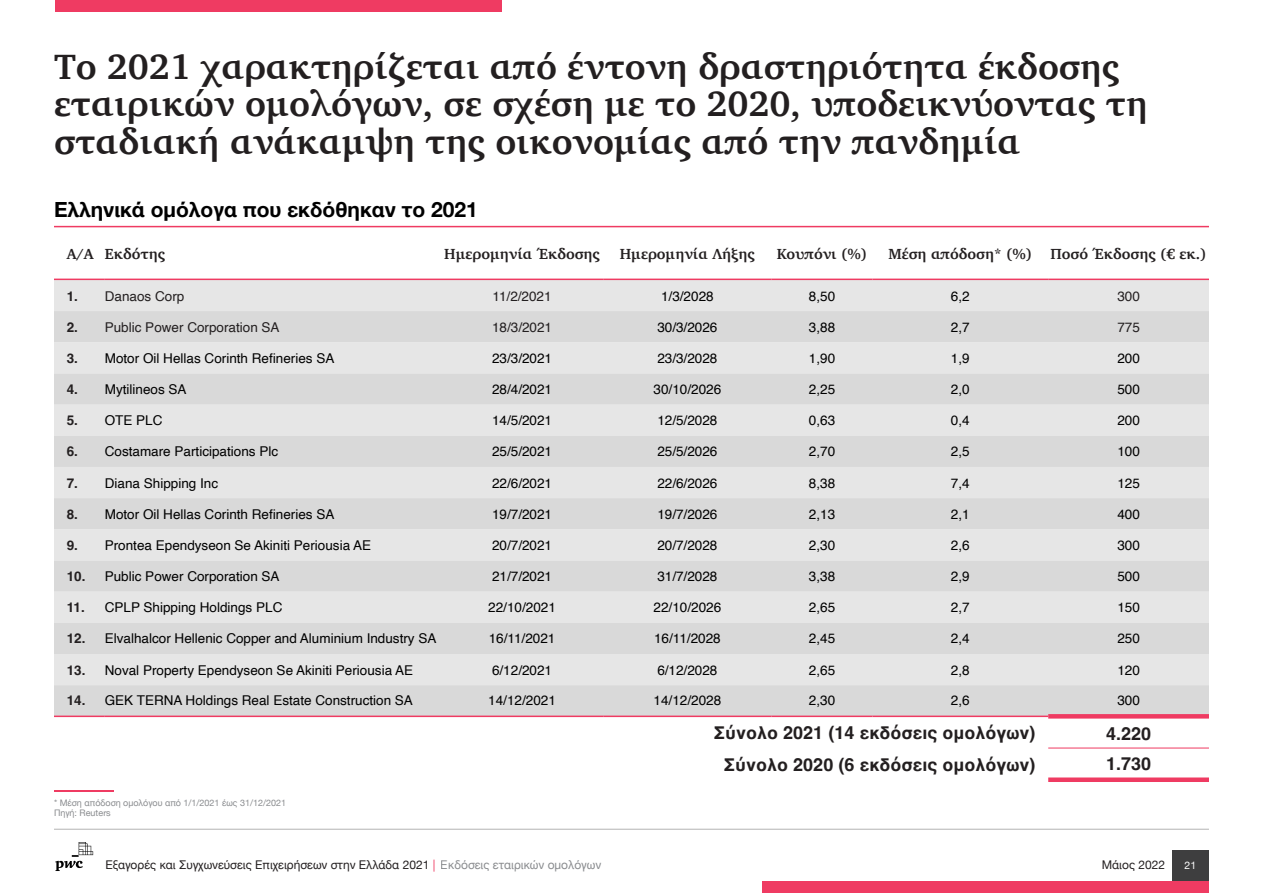
<style>
.page{position:relative;width:1263px;height:893px;background:#fff}
.page>*{position:absolute;margin:0;border:0;box-sizing:border-box;transform-origin:0 0}
.t1{font:700 36px/37.5px "Charter";color:#231f20}
._14pt_bold_pink_unde{font:700 21px "Helvetica Neue";color:#000}
.t2{font:700 18px "Helvetica";color:#231f20}
.t3{font:700 15px "Charter";color:#231f20}
.t4{font:13.5px "Helvetica";color:#000}
.t5{font:13.5px "Helvetica";color:#231f20}
.t6{font:700 13.5px "Helvetica";color:#231f20}
.t7{font:12px "Helvetica Neue";color:#231f20}
.t8{font:10.5px "Helvetica Neue";color:#fff}
.asterix{font:9px "Helvetica Neue";color:#8a8c8f}
.s1{color:#ef3b62}
.s2{color:#8a8c8f}
</style>
<div class="page">
<hr style="left:54px;top:226px;width:1155px;height:1px;background:#ef3b62">
<hr style="left:54px;top:790px;width:60px;height:2px;background:#ef3b62">
<div style="left:54px;top:280px;width:1155px;height:31px;background:#e6e6e6"></div>
<svg style="left:54px;top:311px;width:1155px;height:405px;background:#dfdedf"></svg>
<hr style="left:1048px;top:748px;width:161px;height:1px;background:#ef3b62">
<hr style="left:54px;top:716px;width:51px;height:1px;background:#ef3b62">
<hr style="left:105px;top:716px;width:336px;height:1px;background:#ef3b62">
<hr style="left:441px;top:716px;width:162px;height:1px;background:#ef3b62">
<hr style="left:603px;top:716px;width:169px;height:1px;background:#ef3b62">
<hr style="left:772px;top:716px;width:100px;height:1px;background:#ef3b62">
<hr style="left:872px;top:716px;width:176px;height:1px;background:#ef3b62">
<hr style="left:54px;top:279px;width:51px;height:1px;background:#ef3b62">
<hr style="left:105px;top:279px;width:336px;height:1px;background:#ef3b62">
<hr style="left:441px;top:279px;width:162px;height:1px;background:#ef3b62">
<hr style="left:603px;top:279px;width:169px;height:1px;background:#ef3b62">
<hr style="left:772px;top:279px;width:100px;height:1px;background:#ef3b62">
<hr style="left:872px;top:279px;width:176px;height:1px;background:#ef3b62">
<hr style="left:1048px;top:279px;width:161px;height:1px;background:#ef3b62">
<div style="left:1048px;top:714px;width:161px;height:5px;background:#ef3b62"></div>
<div style="left:1048px;top:777px;width:161px;height:5px;background:#ef3b62"></div>
<div style="left:1172px;top:850px;width:37px;height:31px;background:#3e3e3f"></div>
<div style="left:55px;top:0;width:447px;height:11px;background:#ef3b62"></div>
<div style="left:762px;top:881px;width:447px;height:12px;background:#ef3b62"></div>
<hr style="left:54px;top:829px;width:1155px;height:1px;background:#3e3e3f">
<svg style="left:55px;top:842px;width:38px;height:29px"></svg>
<p class="t1" style="left:54px;top:47px;width:1095px">Το 2021 χαρακτηρίζεται από έντονη δραστηριότητα έκδοσης εταιρικών ομολόγων, σε σχέση με το 2020, υποδεικνύοντας τη σταδιακή ανάκαμψη της οικονομίας από την πανδημία</p>
<p class="_14pt_bold_pink_unde" style="left:54px;top:193px;width:425px">Ελληνικά ομόλογα που εκδόθηκαν το 2021</p>
<p class="t3" style="left:67px;top:241px;width:28px">A/A</p>
<p class="t3" style="left:105px;top:241px;width:62px">Εκδότης</p>
<p class="t3" style="left:444px;top:241px;width:157px">Ημερομηνία Έκδοσης</p>
<p class="t3" style="left:620px;top:241px;width:137px">Ημερομηνία Λήξης</p>
<p class="t3" style="left:777px;top:241px;width:92px">Κουπόνι (%)</p>
<p class="t3" style="left:888px;top:241px;width:145px">Μέση απόδοση* (%)</p>
<p class="t3" style="left:1050px;top:241px;width:157px">Ποσό Έκδοσης (€ εκ.)</p>
<p class="t6" style="left:67px;top:288px;width:13px">1.</p>
<p class="t5" style="left:105px;top:285px;width:81px">Danaos Corp</p>
<p class="t5" style="left:493px;top:285px;width:61px">11/2/2021</p>
<p class="t4" style="left:661px;top:285px;width:54px">1/3/2028</p>
<p class="t4" style="left:809px;top:285px;width:28px">8,50</p>
<p class="t4" style="left:951px;top:285px;width:20px">6,2</p>
<p class="t5" style="left:1117px;top:285px;width:24px">300</p>
<p class="t6" style="left:67px;top:319px;width:13px">2.</p>
<p class="t5" style="left:105px;top:317px;width:176px">Public Power Corporation SA</p>
<p class="t5" style="left:492px;top:317px;width:62px">18/3/2021</p>
<p class="t4" style="left:657px;top:317px;width:62px">30/3/2026</p>
<p class="t4" style="left:809px;top:317px;width:28px">3,88</p>
<p class="t4" style="left:951px;top:317px;width:20px">2,7</p>
<p class="t5" style="left:1117px;top:317px;width:24px">775</p>
<p class="t6" style="left:67px;top:350px;width:13px">3.</p>
<p class="t4" style="left:105px;top:348px;width:231px">Motor Oil Hellas Corinth Refineries SA</p>
<p class="t4" style="left:492px;top:348px;width:62px">23/3/2021</p>
<p class="t4" style="left:657px;top:348px;width:62px">23/3/2028</p>
<p class="t4" style="left:809px;top:348px;width:28px">1,90</p>
<p class="t4" style="left:951px;top:348px;width:20px">1,9</p>
<p class="t4" style="left:1117px;top:348px;width:24px">200</p>
<p class="t6" style="left:67px;top:381px;width:13px">4.</p>
<p class="t4" style="left:105px;top:379px;width:83px">Mytilineos SA</p>
<p class="t4" style="left:492px;top:379px;width:62px">28/4/2021</p>
<p class="t4" style="left:654px;top:379px;width:69px">30/10/2026</p>
<p class="t4" style="left:809px;top:379px;width:28px">2,25</p>
<p class="t4" style="left:951px;top:379px;width:20px">2,0</p>
<p class="t4" style="left:1117px;top:379px;width:24px">500</p>
<p class="t6" style="left:67px;top:412px;width:13px">5.</p>
<p class="t4" style="left:105px;top:410px;width:59px">OTE PLC</p>
<p class="t4" style="left:492px;top:410px;width:62px">14/5/2021</p>
<p class="t4" style="left:657px;top:410px;width:62px">12/5/2028</p>
<p class="t4" style="left:809px;top:410px;width:28px">0,63</p>
<p class="t4" style="left:951px;top:410px;width:20px">0,4</p>
<p class="t4" style="left:1117px;top:410px;width:24px">200</p>
<p class="t6" style="left:67px;top:443px;width:13px">6.</p>
<p class="t4" style="left:105px;top:441px;width:175px">Costamare Participations Plc</p>
<p class="t4" style="left:492px;top:441px;width:62px">25/5/2021</p>
<p class="t4" style="left:657px;top:441px;width:62px">25/5/2026</p>
<p class="t4" style="left:809px;top:441px;width:28px">2,70</p>
<p class="t4" style="left:951px;top:441px;width:20px">2,5</p>
<p class="t4" style="left:1117px;top:441px;width:24px">100</p>
<p class="t6" style="left:67px;top:475px;width:13px">7.</p>
<p class="t4" style="left:105px;top:472px;width:115px">Diana Shipping Inc</p>
<p class="t4" style="left:492px;top:472px;width:62px">22/6/2021</p>
<p class="t4" style="left:657px;top:472px;width:62px">22/6/2026</p>
<p class="t4" style="left:809px;top:472px;width:28px">8,38</p>
<p class="t4" style="left:951px;top:472px;width:20px">7,4</p>
<p class="t4" style="left:1117px;top:472px;width:24px">125</p>
<p class="t6" style="left:67px;top:506px;width:13px">8.</p>
<p class="t4" style="left:105px;top:504px;width:231px">Motor Oil Hellas Corinth Refineries SA</p>
<p class="t4" style="left:492px;top:504px;width:62px">19/7/2021</p>
<p class="t4" style="left:657px;top:504px;width:62px">19/7/2026</p>
<p class="t4" style="left:809px;top:504px;width:28px">2,13</p>
<p class="t4" style="left:951px;top:504px;width:20px">2,1</p>
<p class="t4" style="left:1117px;top:504px;width:24px">400</p>
<p class="t6" style="left:67px;top:537px;width:13px">9.</p>
<p class="t4" style="left:105px;top:535px;width:268px">Prontea Ependyseon Se Akiniti Periousia AE</p>
<p class="t4" style="left:492px;top:535px;width:62px">20/7/2021</p>
<p class="t4" style="left:657px;top:535px;width:62px">20/7/2028</p>
<p class="t4" style="left:809px;top:535px;width:28px">2,30</p>
<p class="t4" style="left:951px;top:535px;width:20px">2,6</p>
<p class="t4" style="left:1117px;top:535px;width:24px">300</p>
<p class="t6" style="left:67px;top:568px;width:20px">10.</p>
<p class="t4" style="left:105px;top:566px;width:176px">Public Power Corporation SA</p>
<p class="t4" style="left:492px;top:566px;width:62px">21/7/2021</p>
<p class="t4" style="left:657px;top:566px;width:62px">31/7/2028</p>
<p class="t4" style="left:809px;top:566px;width:28px">3,38</p>
<p class="t4" style="left:951px;top:566px;width:20px">2,9</p>
<p class="t4" style="left:1117px;top:566px;width:24px">500</p>
<p class="t6" style="left:67px;top:599px;width:20px">11.</p>
<p class="t4" style="left:105px;top:597px;width:179px">CPLP Shipping Holdings PLC</p>
<p class="t4" style="left:488px;top:597px;width:69px">22/10/2021</p>
<p class="t4" style="left:654px;top:597px;width:69px">22/10/2026</p>
<p class="t4" style="left:809px;top:597px;width:28px">2,65</p>
<p class="t4" style="left:951px;top:597px;width:20px">2,7</p>
<p class="t4" style="left:1117px;top:597px;width:24px">150</p>
<p class="t6" style="left:67px;top:630px;width:20px">12.</p>
<p class="t4" style="left:105px;top:628px;width:333px">Elvalhalcor Hellenic Copper and Aluminium Industry SA</p>
<p class="t4" style="left:489px;top:628px;width:68px">16/11/2021</p>
<p class="t4" style="left:654px;top:628px;width:68px">16/11/2028</p>
<p class="t4" style="left:809px;top:628px;width:28px">2,45</p>
<p class="t4" style="left:951px;top:628px;width:20px">2,4</p>
<p class="t4" style="left:1117px;top:628px;width:24px">250</p>
<p class="t6" style="left:67px;top:662px;width:20px">13.</p>
<p class="t4" style="left:105px;top:659px;width:310px">Noval Property Ependyseon Se Akiniti Periousia AE</p>
<p class="t4" style="left:492px;top:659px;width:62px">6/12/2021</p>
<p class="t4" style="left:657px;top:659px;width:62px">6/12/2028</p>
<p class="t4" style="left:809px;top:659px;width:28px">2,65</p>
<p class="t4" style="left:951px;top:659px;width:20px">2,8</p>
<p class="t4" style="left:1117px;top:659px;width:24px">120</p>
<p class="t6" style="left:67px;top:692px;width:20px">14.</p>
<p class="t4" style="left:105px;top:690px;width:310px">GEK TERNA Holdings Real Estate Construction SA</p>
<p class="t4" style="left:488px;top:690px;width:69px">14/12/2021</p>
<p class="t4" style="left:654px;top:690px;width:69px">14/12/2028</p>
<p class="t4" style="left:809px;top:690px;width:28px">2,30</p>
<p class="t4" style="left:951px;top:690px;width:20px">2,6</p>
<p class="t4" style="left:1117px;top:689px;width:24px">300</p>
<p class="t2" style="left:714px;top:722px;width:323px">Σύνολο 2021 (14 εκδόσεις ομολόγων)</p>
<p class="t2" style="left:1106px;top:723px;width:47px">4.220</p>
<p class="t2" style="left:724px;top:753px;width:313px">Σύνολο 2020 (6 εκδόσεις ομολόγων)</p>
<p class="t2" style="left:1106px;top:752px;width:47px">1.730</p>
<p class="asterix" style="left:54px;top:796px;width:234px">* Μέση απόδοση ομολόγου από 1/1/2021 έως 31/12/2021</p>
<p class="asterix" style="left:54px;top:807px;width:58px">Πηγή: Reuters</p>
<p class="t7" style="left:106px;top:856px;width:497px">Εξαγορές και Συγχωνεύσεις Επιχειρήσεων στην Ελλάδα 2021 <span class="s1">|</span> <span class="s2">Εκδόσεις εταιρικών ομολόγων</span></p>
<p class="t7" style="left:1102px;top:856px;width:65px">Μάιος 2022</p>
<p class="t8" style="left:1185px;top:857px;width:13px">21</p>
</div>
